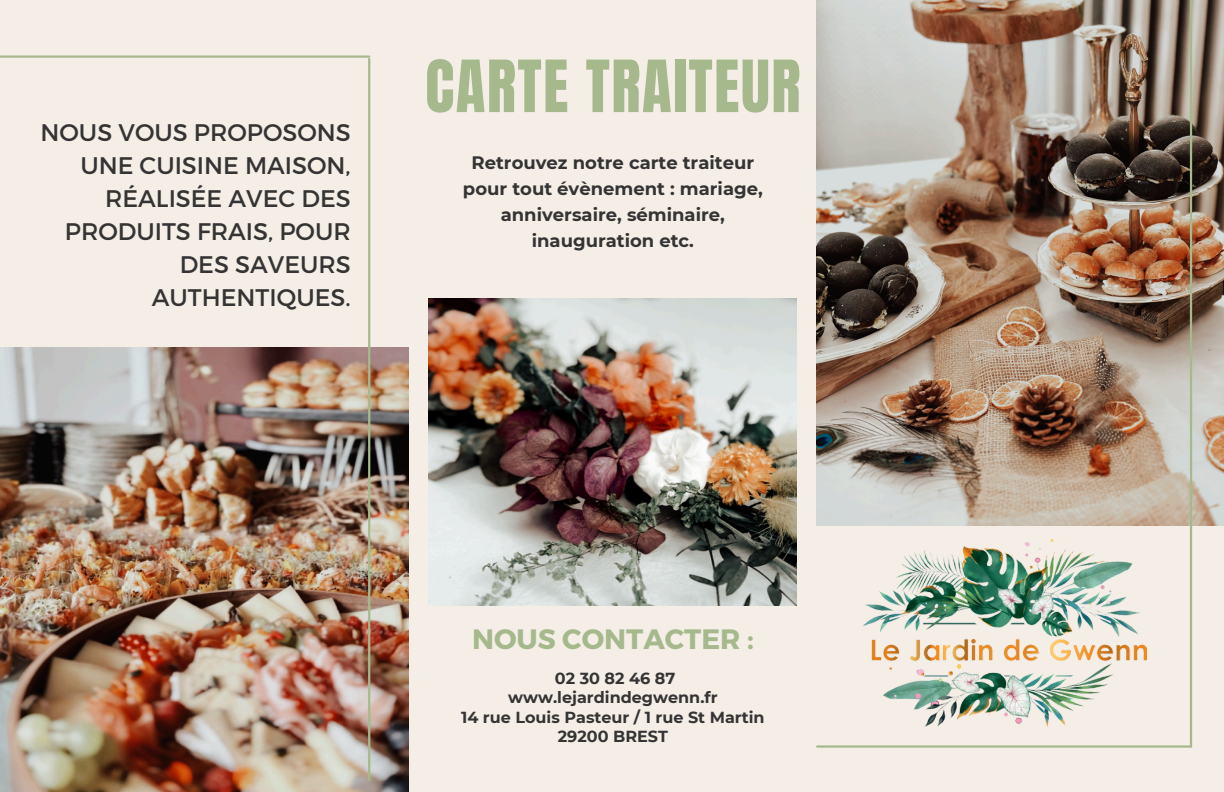
<style>
.page{position:relative;width:1224px;height:792px;background:#f4eee7}
.page>*{position:absolute;margin:0;border:0;box-sizing:border-box;transform-origin:0 0}
.t1{font:61.2px "Anton";letter-spacing:.025em;color:#a6b98d}
.t2{font:700 28px "Montserrat";color:#a6b98d}
.t3{font:24px/33px "Montserrat";color:#343435;text-align:right}
.t4{font:700 18px/26.2px "Montserrat";color:#343435;text-align:center}
.t5{font:700 16px "Montserrat";color:#343435}
</style>
<div class="page">
<img style="left:816px;top:0;width:408px;height:526px">
<img style="left:429px;top:299px;width:368px;height:307px">
<img style="left:0;top:347px;width:408px;height:445px">
<hr style="left:817px;top:745px;width:374px;height:3px;background:#a6b98d">
<hr style="left:1190px;top:0;width:2px;height:747px;background:#a6b98d">
<hr style="left:368px;top:59px;width:2px;height:720px;background:#a6b98d">
<hr style="left:0;top:55px;width:369px;height:3px;background:#a6b98d">
<img style="left:863px;top:539px;width:283px;height:187px">
<p class="t3" style="left:41px;top:115px;width:312px">NOUS VOUS PROPOSONS<br>UNE CUISINE MAISON,<br>RÉALISÉE AVEC DES<br>PRODUITS FRAIS, POUR<br>DES SAVEURS<br>AUTHENTIQUES.</p>
<p class="t1" style="left:425px;top:42px;width:377px">CARTE TRAITEUR</p>
<p class="t4" style="left:463px;top:149px;width:301px">Retrouvez notre carte traiteur pour tout évènement : mariage, anniversaire, séminaire, inauguration etc.</p>
<p class="t2" style="left:472px;top:621px;width:283px">NOUS CONTACTER :</p>
<p class="t5" style="left:555px;top:668px;width:122px">02 30 82 46 87</p>
<p class="t5" style="left:508px;top:688px;width:211px">www.lejardindegwenn.fr</p>
<h2 class="t5" style="left:461px;top:707px;width:305px">14 rue Louis Pasteur / 1 rue St Martin</h2>
<p class="t5" style="left:558px;top:727px;width:112px">29200 BREST</p>
</div>
